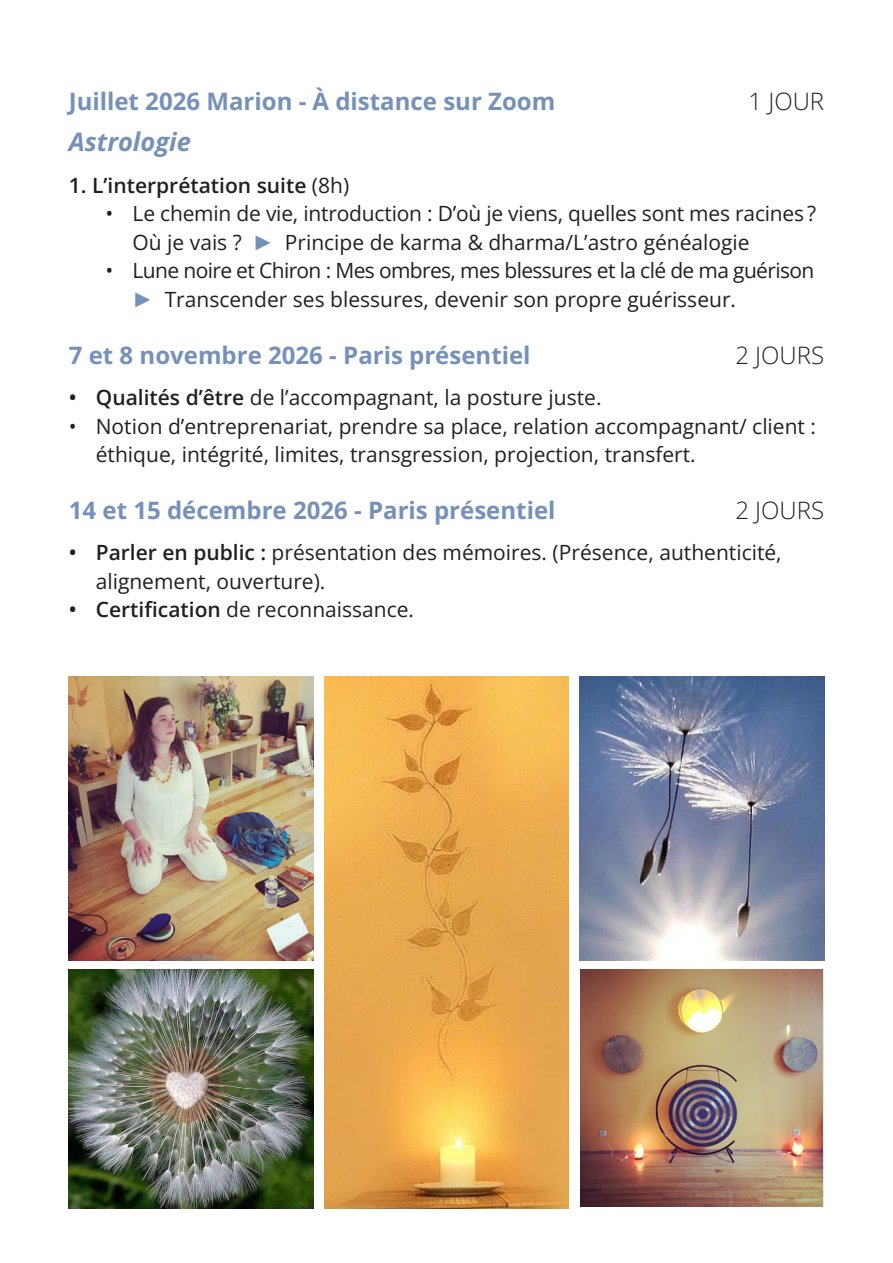
<style>
.page{position:relative;width:893px;height:1263px;background:#fff}
.page>*{position:absolute;margin:0;border:0;box-sizing:border-box;transform-origin:0 0}
.t1{font:italic 700 25.5px "Open Sans";color:#7591b9}
.t2{font:700 24px "Open Sans";color:#7591b9}
.t3{font:300 24px "Open Sans";color:#231f20}
.t4{font:21px/28.5px "Open Sans";color:#231f20}
.t5{font:21px/28.5px "Open Sans";letter-spacing:-.03em;color:#231f20}
.t6{font:600 21px "Open Sans";color:#231f20}
.s1{font-weight:400}
.s2{font-family:"Arial";font-weight:700;color:#7591b9}
.s3{font-weight:600}
</style>
<div class="page">
<img style="left:580px;top:969px;width:243px;height:237px">
<img style="left:69px;top:676px;width:245px;height:284px">
<img style="left:324px;top:676px;width:245px;height:533px">
<img style="left:69px;top:969px;width:245px;height:240px">
<img style="left:579px;top:676px;width:245px;height:284px">
<p class="t2" style="left:69px;top:85px;width:488px">Juillet 2026 Marion - À distance sur Zoom</p>
<p class="t3" style="left:748px;top:85px;width:77px">1 JOUR</p>
<p class="t1" style="left:69px;top:125px;width:124px">Astrologie</p>
<p class="t6" style="left:69px;top:171px;width:282px">1. L’interprétation suite <span class="s1">(8h)</span></p>
<p class="t4" style="left:133px;top:199px;width:685px;text-indent:-27px">• Le chemin de vie, introduction : D’où je viens, quelles sont mes racines ?<br>Où je vais ? <span class="s2">►</span> Principe de karma &amp; dharma/L’astro généalogie</p>
<p class="t5" style="left:133px;top:256px;width:683px;text-indent:-27px">• Lune noire et Chiron : Mes ombres, mes blessures et la clé de ma guérison <span class="s2">►</span> Transcender ses blessures, devenir son propre guérisseur.</p>
<p class="t2" style="left:69px;top:338px;width:463px">7 et 8 novembre 2026 - Paris présentiel</p>
<p class="t3" style="left:735px;top:339px;width:90px">2 JOURS</p>
<p class="t4" style="left:69px;top:383px;width:534px"><span class="s3">• Qualités d’être</span> de l’accompagnant, la posture juste.</p>
<p class="t4" style="left:96px;top:411px;width:722px;text-indent:-27px">• Notion d’entreprenariat, prendre sa place, relation accompagnant/ client : éthique, intégrité, limites, transgression, projection, transfert.</p>
<p class="t2" style="left:69px;top:493px;width:488px">14 et 15 décembre 2026 - Paris présentiel</p>
<p class="t3" style="left:735px;top:494px;width:90px">2 JOURS</p>
<p class="t4" style="left:96px;top:538px;width:687px;text-indent:-27px"><span class="s3">• Parler en public :</span> présentation des mémoires. (Présence, authenticité, alignement, ouverture).</p>
<p class="t4" style="left:69px;top:595px;width:347px"><span class="s3">• Certification</span> de reconnaissance.</p>
</div>
